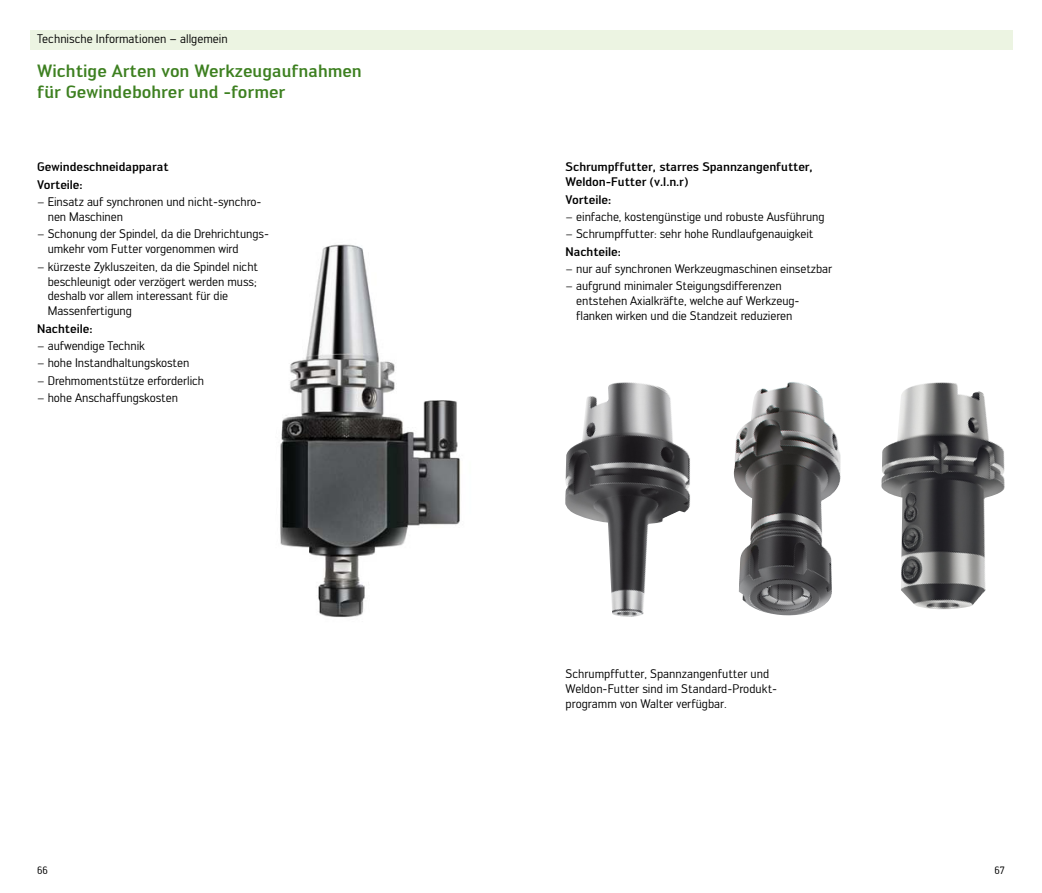
<style>
.page{position:relative;width:1042px;height:893px;background:#fff}
.page>*{position:absolute;margin:0;border:0;box-sizing:border-box;transform-origin:0 0}
.Headline{font:500 17.5px "Walter PRO";color:#3d8020}
.Indent-dash-list_7on{font:12.25px/14.9px "Walter PRO";letter-spacing:-.005em;color:#000}
.Sub-Head{font:500 12.25px/14.9px "Walter PRO";letter-spacing:-.005em;color:#000}
.t1{font:10.5px "Walter PRO";color:#000}
</style>
<div class="page">
<div style="left:30px;top:30px;width:982px;height:20px;background:#ecf4e2"></div>
<img style="left:881px;top:382px;width:124px;height:228px">
<img style="left:565px;top:382px;width:125px;height:235px">
<img style="left:734px;top:382px;width:107px;height:234px">
<img style="left:280px;top:244px;width:181px;height:373px">
<p class="Indent-dash-list_7on" style="left:37px;top:31px;width:192px">Technische Informationen – allgemein</p>
<p class="Headline" style="left:37px;top:60px;width:326px">Wichtige Arten von Werkzeugaufnahmen</p>
<p class="Headline" style="left:37px;top:81px;width:250px">für Gewindebohrer und -former</p>
<p class="Sub-Head" style="left:37px;top:159px;width:133px">Gewindeschneidapparat</p>
<p class="Sub-Head" style="left:37px;top:177px;width:47px">Vorteile:</p>
<p class="Indent-dash-list_7on" style="left:48px;top:194px;width:215px;text-indent:-11px">− Einsatz auf synchronen und nicht-synchro&shy;nen Maschinen</p>
<p class="Indent-dash-list_7on" style="left:48px;top:226px;width:223px;text-indent:-11px">− Schonung der Spindel, da die Drehrichtungs&shy;umkehr vom Futter vorgenommen wird</p>
<p class="Indent-dash-list_7on" style="left:48px;top:259px;width:212px;text-indent:-11px">− kürzeste Zykluszeiten, da die Spindel nicht beschleunigt oder verzögert werden muss; deshalb vor allem interessant für die Massenfertigung</p>
<p class="Sub-Head" style="left:37px;top:321px;width:57px">Nachteile:</p>
<p class="Indent-dash-list_7on" style="left:37px;top:338px;width:109px">− aufwendige Technik</p>
<p class="Indent-dash-list_7on" style="left:37px;top:355px;width:154px">− hohe Instandhaltungskosten</p>
<p class="Indent-dash-list_7on" style="left:37px;top:373px;width:168px">− Drehmomentstütze erforderlich</p>
<p class="Indent-dash-list_7on" style="left:37px;top:390px;width:142px">− hohe Anschaffungskosten</p>
<p class="Sub-Head" style="left:566px;top:159px;width:249px">Schrumpffutter, starres Spannzangenfutter,<br>Weldon-Futter (v.l.n.r)</p>
<p class="Sub-Head" style="left:566px;top:192px;width:47px">Vorteile:</p>
<p class="Indent-dash-list_7on" style="left:566px;top:209px;width:260px">− einfache, kostengünstige und robuste Ausführung</p>
<p class="Indent-dash-list_7on" style="left:566px;top:226px;width:249px">− Schrumpffutter: sehr hohe Rundlaufgenauigkeit</p>
<p class="Sub-Head" style="left:566px;top:244px;width:57px">Nachteile:</p>
<p class="Indent-dash-list_7on" style="left:566px;top:261px;width:268px">− nur auf synchronen Werkzeugmaschinen einsetzbar</p>
<p class="Indent-dash-list_7on" style="left:576px;top:278px;width:225px;text-indent:-11px">− aufgrund minimaler Steigungsdifferenzen entstehen Axialkräfte, welche auf Werkzeug&shy;flanken wirken und die Standzeit reduzieren</p>
<p class="Indent-dash-list_7on" style="left:566px;top:666px;width:213px">Schrumpffutter, Spannzangenfutter und<br>Weldon-Futter sind im Standard-Produkt&shy;programm von Walter verfügbar.</p>
<p class="t1" style="left:37px;top:864px;width:12px">66</p>
<p class="t1" style="left:994px;top:864px;width:12px">67</p>
</div>
